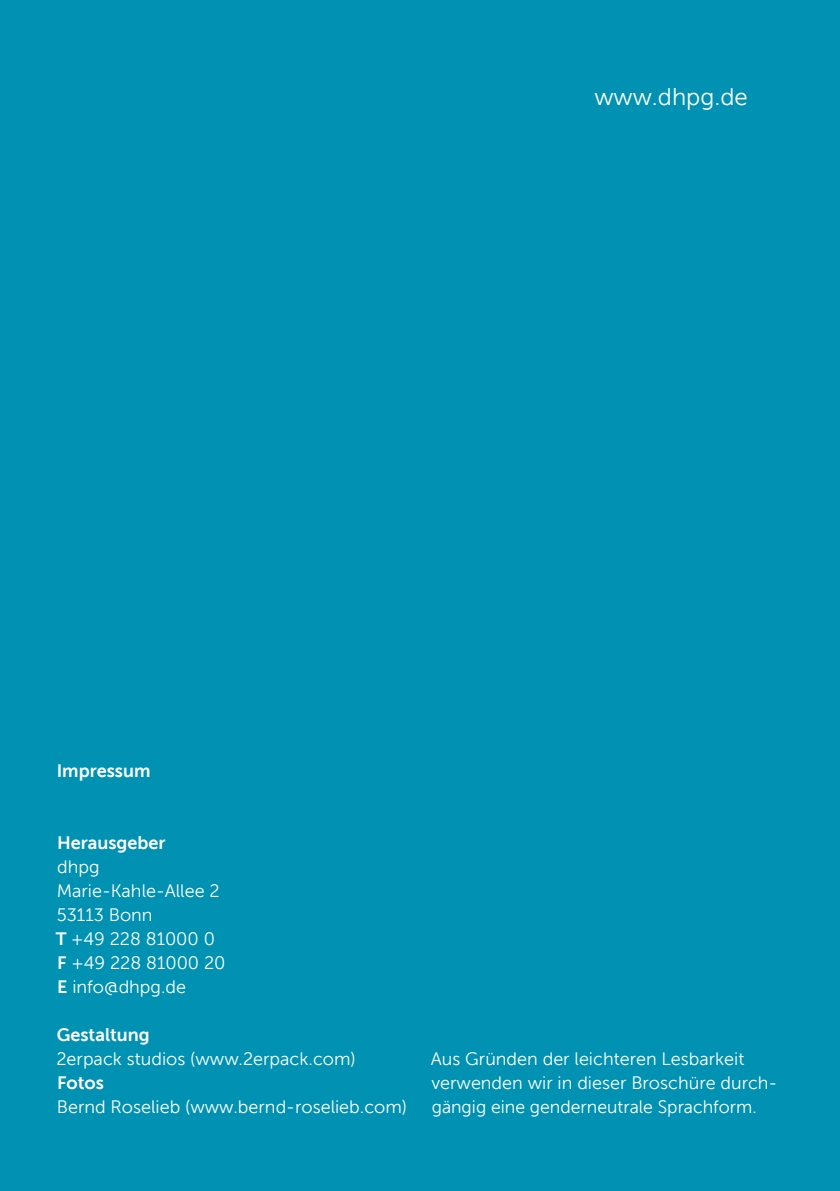
<style>
.page{position:relative;width:840px;height:1191px;background:#fff}
.page>*{position:absolute;margin:0;border:0;box-sizing:border-box;transform-origin:0 0}
.t1{font:700 24px "Museofordhpg";color:#fff}
.t2{font:700 18px/24px "Museofordhpg";color:#fff}
.t3{font:800 18px "Museofordhpg";color:#fff}
.s1{font-weight:800}
</style>
<div class="page">
<div style="left:0;top:0;width:839px;height:1191px;background:#0091b3"></div>
<h1 class="t1" style="left:594px;top:84px;width:155px">www.dhpg.de</h1>
<p class="t3" style="left:57px;top:760px;width:95px">Impressum</p>
<p class="t3" style="left:57px;top:832px;width:110px">Herausgeber</p>
<p class="t2" style="left:56px;top:855px;width:171px">dhpg<br>Marie-Kahle-Allee 2<br>53113 Bonn<br><span class="s1">T</span> +49 228 81000 0<br><span class="s1">F</span> +49 228 81000 20<br><span class="s1">E</span> info@dhpg.de</p>
<p class="t3" style="left:57px;top:1024px;width:94px">Gestaltung</p>
<p class="t2" style="left:56px;top:1047px;width:301px">2erpack studios (www.2erpack.com)</p>
<p class="t3" style="left:57px;top:1072px;width:48px">Fotos</p>
<p class="t2" style="left:57px;top:1095px;width:351px">Bernd Roselieb (www.bernd-roselieb.com)</p>
<p class="t2" style="left:430px;top:1047px;width:348px">Aus Gründen der leichteren Lesbarkeit verwenden wir in dieser Broschüre durch&shy;gängig eine genderneutrale Sprachform.</p>
</div>
